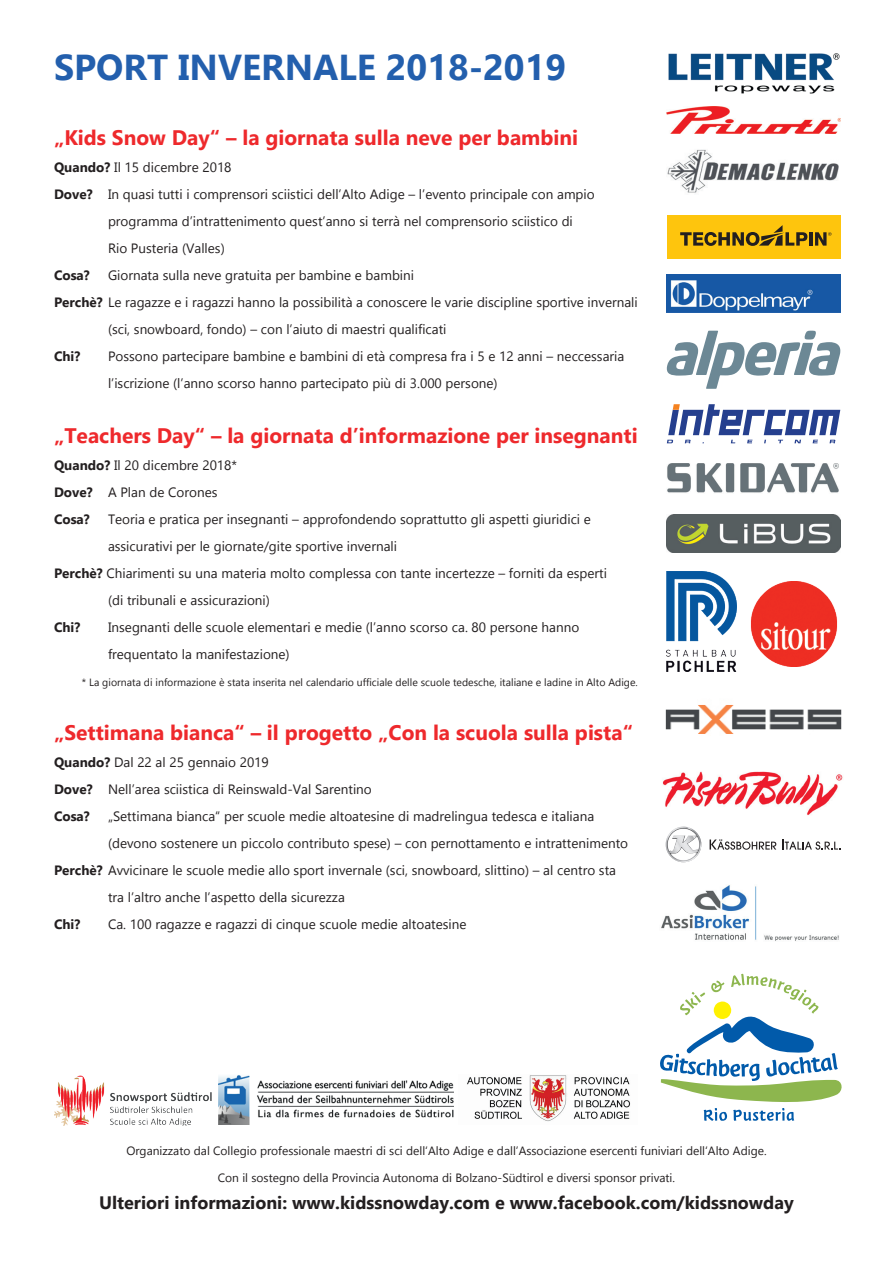
<style>
.page{position:relative;width:893px;height:1263px;background:#fff}
.page>*{position:absolute;margin:0;border:0;box-sizing:border-box;transform-origin:0 0}
.t1{font:700 36px "Gadugi";color:#235fad}
.t2{font:700 21px "Gadugi";color:#ee292c}
.t3{font:700 18px "Gadugi";color:#231f20}
.t4{font:13.5px/27px "Gadugi";color:#231f20}
.t5{font:700 13.5px "Gadugi";color:#231f20}
.t6{font:12px "Gadugi";color:#231f20}
.t7{font:10.5px "Gadugi";color:#231f20}
.s1{font-weight:700}
</style>
<div class="page">
<img style="left:668px;top:53px;width:172px;height:40px">
<img style="left:667px;top:107px;width:173px;height:26px">
<img style="left:667px;top:149px;width:172px;height:44px">
<img style="left:667px;top:274px;width:173px;height:38px">
<img style="left:750px;top:581px;width:88px;height:86px">
<img style="left:667px;top:463px;width:172px;height:30px">
<img style="left:667px;top:572px;width:70px;height:100px">
<div style="left:667px;top:216px;width:173px;height:43px;background:#fec50d"></div>
<hr style="left:809px;top:232px;width:4px;height:14px;background:#231f20">
<svg style="left:815px;top:232px;width:16px;height:14px"></svg>
<svg style="left:680px;top:225px;width:127px;height:21px"></svg>
<svg style="left:667px;top:331px;width:173px;height:58px"></svg>
<svg style="left:667px;top:404px;width:173px;height:39px"></svg>
<img style="left:667px;top:514px;width:173px;height:38px">
<img style="left:662px;top:771px;width:181px;height:44px">
<img style="left:666px;top:826px;width:35px;height:36px">
<svg style="left:710px;top:839px;width:66px;height:11px"></svg>
<svg style="left:782px;top:839px;width:58px;height:11px"></svg>
<img style="left:665px;top:705px;width:177px;height:29px">
<img style="left:661px;top:885px;width:178px;height:56px">
<svg style="left:660px;top:974px;width:182px;height:147px"></svg>
<img style="left:54px;top:1075px;width:158px;height:51px">
<img style="left:467px;top:1075px;width:164px;height:47px">
<img style="left:218px;top:1075px;width:235px;height:50px">
<h1 class="t1" style="left:54px;top:46px;width:514px">SPORT INVERNALE 2018-2019</h1>
<h2 class="t2" style="left:54px;top:124px;width:526px">„Kids Snow Day“ – la giornata sulla neve per bambini</h2>
<p class="t4" style="left:54px;top:153px;width:179px"><span class="s1">Quando?</span> Il 15 dicembre 2018</p>
<p class="t4" style="left:54px;top:180px;width:542px"><span class="s1">Dove?</span> In quasi tutti i comprensori sciistici dell’Alto Adige – l’evento principale con ampio</p>
<p class="t4" style="left:108px;top:207px;width:466px">programma d’intrattenimento quest’anno si terrà nel comprensorio sciistico di</p>
<p class="t4" style="left:108px;top:234px;width:118px">Rio Pusteria (Valles)</p>
<p class="t5" style="left:54px;top:267px;width:37px">Cosa?</p>
<p class="t4" style="left:108px;top:261px;width:308px">Giornata sulla neve gratuita per bambine e bambini</p>
<p class="t4" style="left:54px;top:288px;width:585px"><span class="s1">Perchè?</span> Le ragazze e i ragazzi hanno la possibilità a conoscere le varie discipline sportive invernali</p>
<p class="t4" style="left:108px;top:315px;width:340px">(sci, snowboard, fondo) – con l’aiuto di maestri qualificati</p>
<p class="t5" style="left:54px;top:348px;width:28px">Chi?</p>
<p class="t4" style="left:108px;top:342px;width:518px">Possono partecipare bambine e bambini di età compresa fra i 5 e 12 anni – neccessaria l’iscrizione (l’anno scorso hanno partecipato più di 3.000 persone)</p>
<h2 class="t2" style="left:54px;top:423px;width:585px">„Teachers Day“ – la giornata d’informazione per insegnanti</h2>
<p class="t4" style="left:54px;top:451px;width:185px"><span class="s1">Quando?</span> Il 20 dicembre 2018*<br><span class="s1">Dove?</span> A Plan de Corones<br><span class="s1">Cosa?</span></p>
<p class="t4" style="left:108px;top:505px;width:484px">Teoria e pratica per insegnanti – approfondendo soprattutto gli aspetti giuridici e</p>
<p class="t4" style="left:108px;top:532px;width:291px">assicurativi per le giornate/gite sportive invernali</p>
<p class="t4" style="left:54px;top:559px;width:555px"><span class="s1">Perchè?</span> Chiarimenti su una materia molto complessa con tante incertezze – forniti da esperti</p>
<p class="t4" style="left:108px;top:586px;width:163px">(di tribunali e assicurazioni)</p>
<p class="t5" style="left:54px;top:619px;width:28px">Chi?</p>
<p class="t4" style="left:108px;top:613px;width:473px">Insegnanti delle scuole elementari e medie (l’anno scorso ca. 80 persone hanno frequentato la manifestazione)</p>
<p class="t7" style="left:82px;top:676px;width:557px">* La giornata di informazione è stata inserita nel calendario ufficiale delle scuole tedesche, italiane e ladine in Alto Adige.</p>
<h2 class="t2" style="left:54px;top:720px;width:580px">„Settimana bianca“ – il progetto „Con la scuola sulla pista“</h2>
<p class="t4" style="left:54px;top:749px;width:319px"><span class="s1">Quando?</span> Dal 22 al 25 gennaio 2019<br><span class="s1">Dove?</span> Nell’area sciistica di Reinswald-Val Sarentino<br><span class="s1">Cosa?</span></p>
<p class="t4" style="left:108px;top:803px;width:488px">„Settimana bianca“ per scuole medie altoatesine di madrelingua tedesca e italiana</p>
<p class="t4" style="left:108px;top:830px;width:522px">(devono sostenere un piccolo contributo spese) – con pernottamento e intrattenimento</p>
<p class="t4" style="left:54px;top:857px;width:564px"><span class="s1">Perchè?</span> Avvicinare le scuole medie allo sport invernale (sci, snowboard, slittino) – al centro sta</p>
<p class="t4" style="left:108px;top:884px;width:238px">tra l’altro anche l’aspetto della sicurezza</p>
<p class="t5" style="left:54px;top:916px;width:28px">Chi?</p>
<p class="t4" style="left:108px;top:911px;width:360px">Ca. 100 ragazze e ragazzi di cinque scuole medie altoatesine</p>
<p class="t6" style="left:126px;top:1143px;width:642px">Organizzato dal Collegio professionale maestri di sci dell‘Alto Adige e dall’Associazione esercenti funiviari dell‘Alto Adige.</p>
<p class="t6" style="left:218px;top:1170px;width:459px">Con il sostegno della Provincia Autonoma di Bolzano-Südtirol e diversi sponsor privati.</p>
<h3 class="t3" style="left:99px;top:1191px;width:696px">Ulteriori informazioni: www.kidssnowday.com e www.facebook.com/kidssnowday</h3>
</div>
